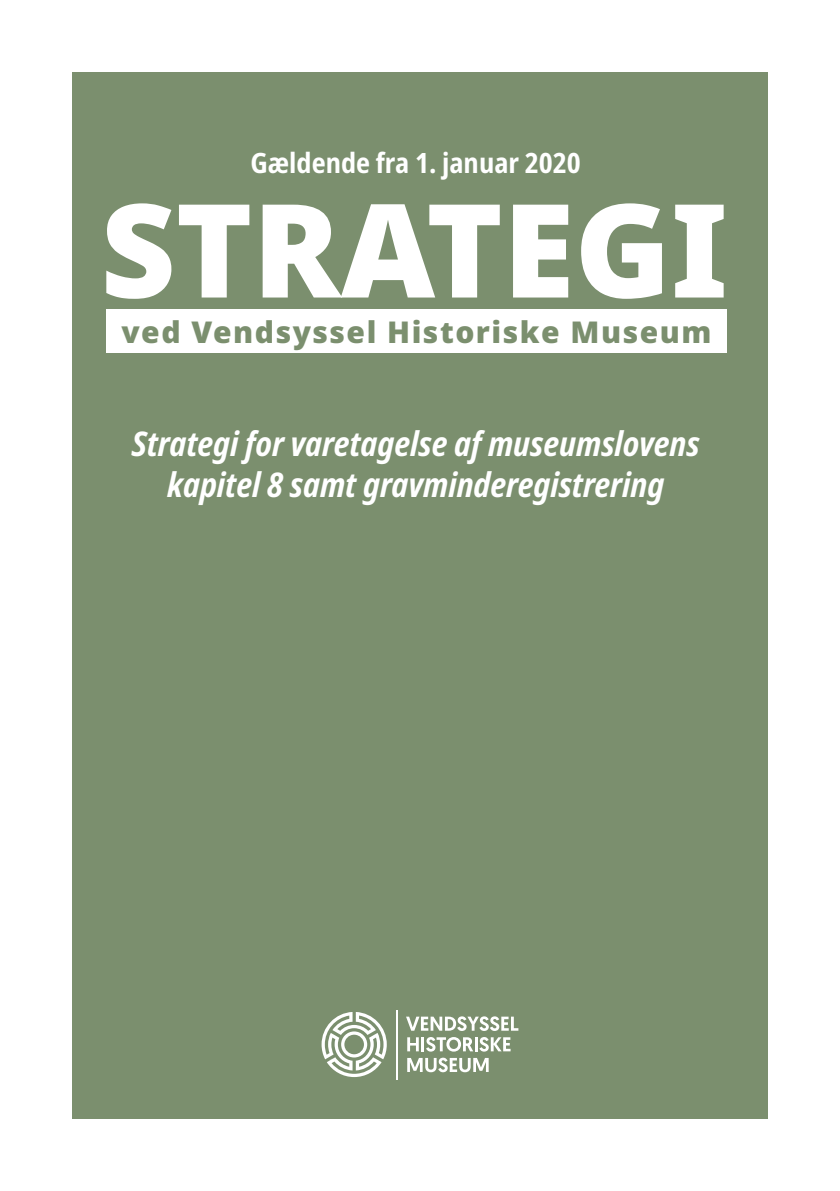
<style>
.page{position:relative;width:840px;height:1191px;background:#fff}
.page>*{position:absolute;margin:0;border:0;box-sizing:border-box;transform-origin:0 0}
.Brødtekst{font:900 130px "Noto Sans";color:#fff}
.Brødtekst-2{font:italic 700 condensed 34px/40.8px "Noto Sans";color:#fff;text-align:center}
.Brødtekst-3{font:900 30px "Noto Sans";letter-spacing:.05em;color:#7b8f6e}
.Brødtekst-4{font:700 condensed 28px "Noto Sans";color:#fff}
</style>
<div class="page">
<div style="left:72px;top:72px;width:695px;height:1047px;background:#7b8f6e"></div>
<svg style="left:406px;top:1016px;width:112px;height:15px"></svg>
<svg style="left:407px;top:1037px;width:11px;height:14px"></svg>
<hr style="left:421px;top:1037px;width:3px;height:14px;background:#fff">
<svg style="left:426px;top:1037px;width:47px;height:14px"></svg>
<hr style="left:474px;top:1037px;width:3px;height:14px;background:#fff">
<svg style="left:479px;top:1037px;width:31px;height:14px"></svg>
<svg style="left:407px;top:1057px;width:81px;height:15px"></svg>
<hr style="left:396px;top:1009px;width:1px;height:70px;background:#fff">
<svg style="left:321px;top:1012px;width:65px;height:65px"></svg>
<div style="left:106px;top:309px;width:620px;height:43px;background:#fff"></div>
<p class="Brødtekst-4" style="left:250px;top:143px;width:331px">Gældende fra 1. januar 2020</p>
<p class="Brødtekst" style="left:101px;top:151px;width:628px">STRATEGI</p>
<p class="Brødtekst-3" style="left:121px;top:309px;width:591px">ved Vendsyssel Historiske Museum</p>
<p class="Brødtekst-2" style="left:132px;top:424px;width:569px">Strategi for varetagelse af museumslovens kapitel 8 samt gravminderegistrering</p>
</div>
